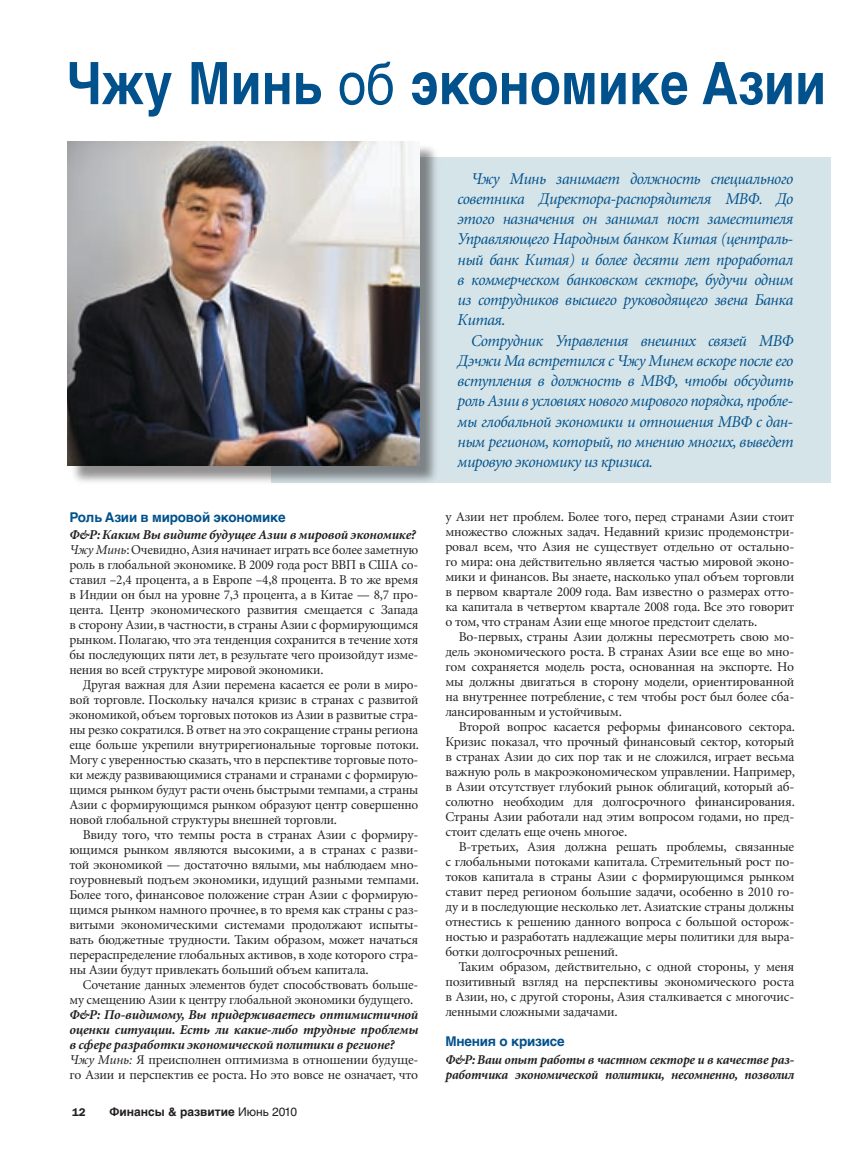
<style>
.page{position:relative;width:864px;height:1161px;background:#fff}
.page>*{position:absolute;margin:0;border:0;box-sizing:border-box;transform-origin:0 0}
.t1{font:700 58.65px "Helvetica Cyr";color:#00518c;scale:.87 1}
.t2{font:italic 16.5px/20.2px "Minion Cyr";letter-spacing:-.03em;color:#00518c;text-align:justify}
.t3{font:13.5px/15px "Minion Cyr";letter-spacing:-.015em;color:#231f20;text-align:justify}
.t4{font:italic 700 13.5px/15px "Minion Cyr";letter-spacing:-.015em;color:#231f20}
.t5{font:700 13.5px "Helvetica Cyr";letter-spacing:-.015em;color:#00518c}
.t6{font:700 12px "Helvetica Cyr";color:#231f20}
.t7{font:600 11.25px "Franklin Gothic";color:#231f20}
.s1{font-family:"Helvetica Cyr Upright";font-weight:400}
.s2{font-weight:700;font-style:italic}
.s3{font-style:italic}
.s4{font-weight:400}
.s5{font-weight:400;font-style:normal}
</style>
<div class="page">
<div style="left:272px;top:157px;width:559px;height:325px;background:#d5e4e9"></div>
<div style="left:69px;top:143px;width:372px;height:341px;background:#231f20;opacity:.5"></div>
<img style="left:68px;top:141px;width:352px;height:324px">
<h1 class="t1" style="left:68px;top:50px;width:874px">Чжу Минь <span class="s1">об</span> экономике Азии</h1>
<p class="t5" style="left:69px;top:509px;width:218px">Роль Азии в мировой экономике</p>
<p class="t3" style="left:69px;top:527px;width:350px;text-align:left"><span class="s2">Ф&amp;Р: Каким Вы видите будущее Азии в мировой экономике?<br></span><span class="s3">Чжу Минь</span>: Очевидно, Азия начинает играть все более заметную роль в глобальной экономике. В 2009 года рост ВВП в США со&shy;ставил –2,4 процента, а в Европе –4,8 процента. В то же время в Индии он был на уровне 7,3 процента, а в Китае — 8,7 про&shy;цента. Центр экономического развития смещается с Запада в сторону Азии, в частности, в страны Азии с формирующимся рынком. Полагаю, что эта тенденция сохранится в течение хотя бы последующих пяти лет, в результате чего произойдут изме&shy;нения во всей структуре мировой экономики.</p>
<p class="t3" style="left:69px;top:677px;width:351px;text-indent:14px">Другая важная для Азии перемена касается ее роли в миро&shy;вой торговле. Поскольку начался кризис в странах с развитой экономикой, объем торговых потоков из Азии в развитые стра&shy;ны резко сократился. В ответ на это сокращение страны региона еще больше укрепили внутрирегиональные торговые потоки.<br>Могу с уверенностью сказать, что в перспективе торговые пото&shy;ки между развивающимися странами и странами с формирую&shy;щимся рынком будут расти очень быстрыми темпами, а страны Азии с формирующимся рынком образуют центр совершенно новой глобальной структуры внешней торговли.</p>
<p class="t3" style="left:69px;top:827px;width:351px;text-indent:14px">Ввиду того, что темпы роста в странах Азии с формиру&shy;ющимся рынком являются высокими, а в странах с разви&shy;той экономикой — достаточно вялыми, мы наблюдаем мно&shy;гоуровневый подъем экономики, идущий разными темпами.<br>Более того, финансовое положение стран Азии с формирую&shy;щимся рынком намного прочнее, в то время как страны с раз&shy;витыми экономическими системами продолжают испыты&shy;вать бюджетные трудности. Таким образом, может начаться перераспределение глобальных активов, в ходе которого стра&shy;ны Азии будут привлекать больший объем капитала.</p>
<p class="t3" style="left:69px;top:977px;width:350px;text-indent:14px">Сочетание данных элементов будет способствовать больше&shy;му смещению Азии к центру глобальной экономики будущего.</p>
<p class="t4" style="left:69px;top:1007px;width:350px">Ф&amp;Р: По-видимому, Вы придерживаетесь оптимистичной оценки ситуации. Есть ли какие-либо трудные проблемы в сфере разработки экономической политики в регионе?<br><span class="s4">Чжу Минь:</span> <span class="s5">Я преисполнен оптимизма в отношении будуще&shy;го Азии и перспектив ее роста. Но это вовсе не означает, что</span></p>
<p class="t7" style="left:72px;top:1106px;width:15px">12</p>
<p class="t6" style="left:109px;top:1105px;width:189px">Финансы &amp; развитие <span class="s1">Июнь 2010</span></p>
<p class="t2" style="left:458px;top:168px;width:338px;text-indent:14px">Чжу Минь занимает должность специального советника Директора-распорядителя МВФ. До этого назначения он занимал пост заместителя Управляющего Народным банком Китая (централь&shy;ный банк Китая) и более десяти лет проработал в коммерческом банковском секторе, будучи одним из сотрудников высшего руководящего звена Банка Китая.</p>
<p class="t2" style="left:458px;top:330px;width:338px;text-indent:14px">Сотрудник Управления внешних связей МВФ Дэчжи Ма встретился с Чжу Минем вскоре после его вступления в должность в МВФ, чтобы обсудить роль Азии в условиях нового мирового порядка, пробле&shy;мы глобальной экономики и отношения МВФ с дан&shy;ным регионом, который, по мнению многих, выведет мировую экономику из кризиса.</p>
<p class="t3" style="left:445px;top:509px;width:350px">у Азии нет проблем. Более того, перед странами Азии стоит множество сложных задач. Недавний кризис продемонстри&shy;ровал всем, что Азия не существует отдельно от остально&shy;го мира: она действительно является частью мировой эконо&shy;мики и финансов. Вы знаете, насколько упал объем торговли в первом квартале 2009 года. Вам известно о размерах отто&shy;ка капитала в четвертом квартале 2008 года. Все это говорит о том, что странам Азии еще многое предстоит сделать.</p>
<p class="t3" style="left:445px;top:629px;width:350px;text-indent:14px">Во-первых, страны Азии должны пересмотреть свою мо&shy;дель экономического роста. в странах Азии все еще во мно&shy;гом сохраняется модель роста, основанная на экспорте. Но мы должны двигаться в сторону модели, ориентированной на внутреннее потребление, с тем чтобы рост был более сба&shy;лансированным и устойчивым.</p>
<p class="t3" style="left:445px;top:719px;width:351px;text-indent:14px">Второй вопрос касается реформы финансового сектора.<br>Кризис показал, что прочный финансовый сектор, который в странах Азии до сих пор так и не сложился, играет весьма важную роль в макроэкономическом управлении. Например, в Азии отсутствует глубокий рынок облигаций, который аб&shy;солютно необходим для долгосрочного финансирования.<br>Страны Азии работали над этим вопросом годами, но пред&shy;стоит сделать еще очень многое.</p>
<p class="t3" style="left:445px;top:839px;width:350px;text-indent:14px">В-третьих, Азия должна решать проблемы, связанные с глобальными потоками капитала. Стремительный рост по&shy;токов капитала в страны Азии с формирующимся рынком ставит перед регионом большие задачи, особенно в 2010 го&shy;ду и в последующие несколько лет. Азиатские страны должны отнестись к решению данного вопроса с большой осторож&shy;ностью и разработать надлежащие меры политики для выра&shy;ботки долгосрочных решений.</p>
<p class="t3" style="left:445px;top:959px;width:350px;text-indent:14px">Таким образом, действительно, с одной стороны, у меня позитивный взгляд на перспективы экономического роста в Азии, но, с другой стороны, Азия сталкивается с многочис&shy;ленными сложными задачами.</p>
<p class="t5" style="left:445px;top:1034px;width:121px">Мнения о кризисе</p>
<p class="t4" style="left:445px;top:1052px;width:350px">Ф&amp;Р: Ваш опыт работы в частном секторе и в качестве раз&shy;работчика экономической политики, несомненно, позволил</p>
</div>
